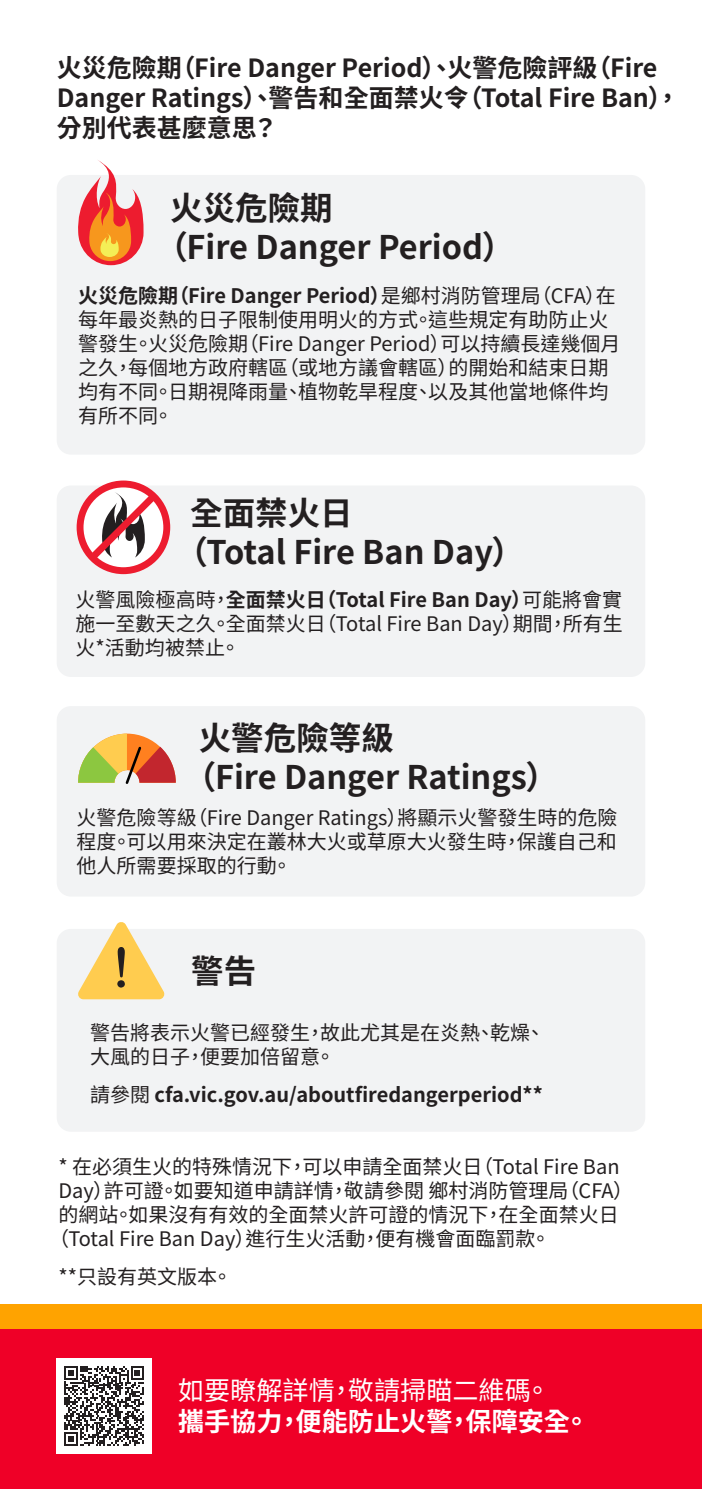
<style>
.page{position:relative;width:702px;height:1489px;background:#fff}
.page>*{position:absolute;margin:0;border:0;box-sizing:border-box;transform-origin:0 0}
.Heading{font:700 32.5px/39px "Noto Sans TC";color:#231f20}
.t1{font:700 26px "Noto Sans TC";color:#fff}
.t2{font:26px "Noto Sans TC";color:#fff}
.t3{font:700 25px/30px "Noto Sans TC";color:#231f20}
.Body{font:20px/24px "Noto Sans TC";color:#231f20}
.Body-2{font:700 20px "Noto Sans TC";color:#231f20}
.s1{font-weight:700}
.s2{font-weight:400}
</style>
<div class="page">
<div style="left:0;top:1328px;width:702px;height:160px;background:#ef0027"></div>
<div style="left:0;top:1303px;width:702px;height:25px;background:#ffa300"></div>
<div style="left:57px;top:175px;width:588px;height:279px;background:#f2f3f4;border-radius:14px"></div>
<div style="left:57px;top:485px;width:588px;height:192px;background:#f2f3f4;border-radius:14px"></div>
<div style="left:57px;top:706px;width:588px;height:190px;background:#f2f3f4;border-radius:14px"></div>
<div style="left:57px;top:928px;width:588px;height:203px;background:#f2f3f4;border-radius:14px"></div>
<svg style="left:78px;top:160px;width:66px;height:105px"></svg>
<div style="left:77px;top:480px;width:93px;height:94px;border:7px solid #ed1c2f;border-radius:50%"></div>
<svg style="left:83px;top:488px;width:78px;height:78px"></svg>
<svg style="left:78px;top:733px;width:98px;height:51px"></svg>
<svg style="left:77px;top:922px;width:88px;height:77px"></svg>
<div style="left:57px;top:1358px;width:95px;height:95px;background:#fff"></div>
<svg style="left:64px;top:1366px;width:80px;height:79px"></svg>
<p class="t3" style="left:57px;top:53px;width:625px">火災危險期（Fire Danger Period）、火警危險評級（Fire<br>Danger Ratings）、警告和全面禁火令（Total Fire Ban），分別代表甚麼意思？</p>
<p class="Heading" style="left:155px;top:189px;width:360px;text-indent:15px">火災危險期<br>（Fire Danger Period）</p>
<p class="Body" style="left:78px;top:284px;width:544px"><span class="s1">火災危險期（Fire Danger Period）</span>是鄉村消防管理局（CFA）在每年最炎熱的日子限制使用明火的方式。這些規定有助防止火警發生。火災危險期（Fire Danger Period）可以持續長達幾個月之久，每個地方政府轄區（或地方議會轄區）的開始和結束日期均有不同。日期視降雨量、植物乾旱程度、以及其他當地條件均有所不同。</p>
<p class="Heading" style="left:175px;top:494px;width:350px;text-indent:15px">全面禁火日<br>（Total Fire Ban Day）</p>
<p class="Body" style="left:76px;top:587px;width:548px;text-align:justify">火警風險極高時，<span class="s1">全面禁火日（Total Fire Ban Day）</span>可能將會實施一至數天之久。全面禁火日（Total Fire Ban Day）期間，所有生火*活動均被禁止。</p>
<p class="Heading" style="left:184px;top:718px;width:375px;text-indent:15px">火警危險等級<br>（Fire Danger Ratings）</p>
<p class="Body" style="left:77px;top:805px;width:542px;text-align:justify">火警危險等級（Fire Danger Ratings）將顯示火警發生時的危險程度。可以用來決定在叢林大火或草原大火發生時，保護自己和他人所需要採取的行動。</p>
<p class="Heading" style="left:191px;top:952px;width:66px">警告</p>
<p class="Body" style="left:90px;top:1020px;width:456px">警告將表示火警已經發生，故此尤其是在炎熱、乾燥、大風的日子，便要加倍留意。</p>
<p class="Body-2" style="left:90px;top:1083px;width:454px"><span class="s2">請參閱</span> cfa.vic.gov.au/aboutfiredangerperiod**</p>
<p class="Body" style="left:58px;top:1154px;width:562px">* 在必須生火的特殊情況下，可以申請全面禁火日（Total Fire Ban</p>
<p class="Body" style="left:58px;top:1178px;width:576px">Day）許可證。如要知道申請詳情，敬請參閱 鄉村消防管理局（CFA）</p>
<p class="Body" style="left:58px;top:1202px;width:561px">的網站。如果沒有有效的全面禁火許可證的情況下，在全面禁火日</p>
<p class="Body" style="left:49px;top:1226px;width:503px">（Total Fire Ban Day）進行生火活動，便有機會面臨罰款。</p>
<p class="Body" style="left:58px;top:1264px;width:175px">**只設有英文版本。</p>
<p class="t2" style="left:178px;top:1375px;width:374px">如要瞭解詳情，敬請掃瞄二維碼。</p>
<p class="t1" style="left:178px;top:1406px;width:413px">攜手協力，便能防止火警，保障安全。</p>
</div>
